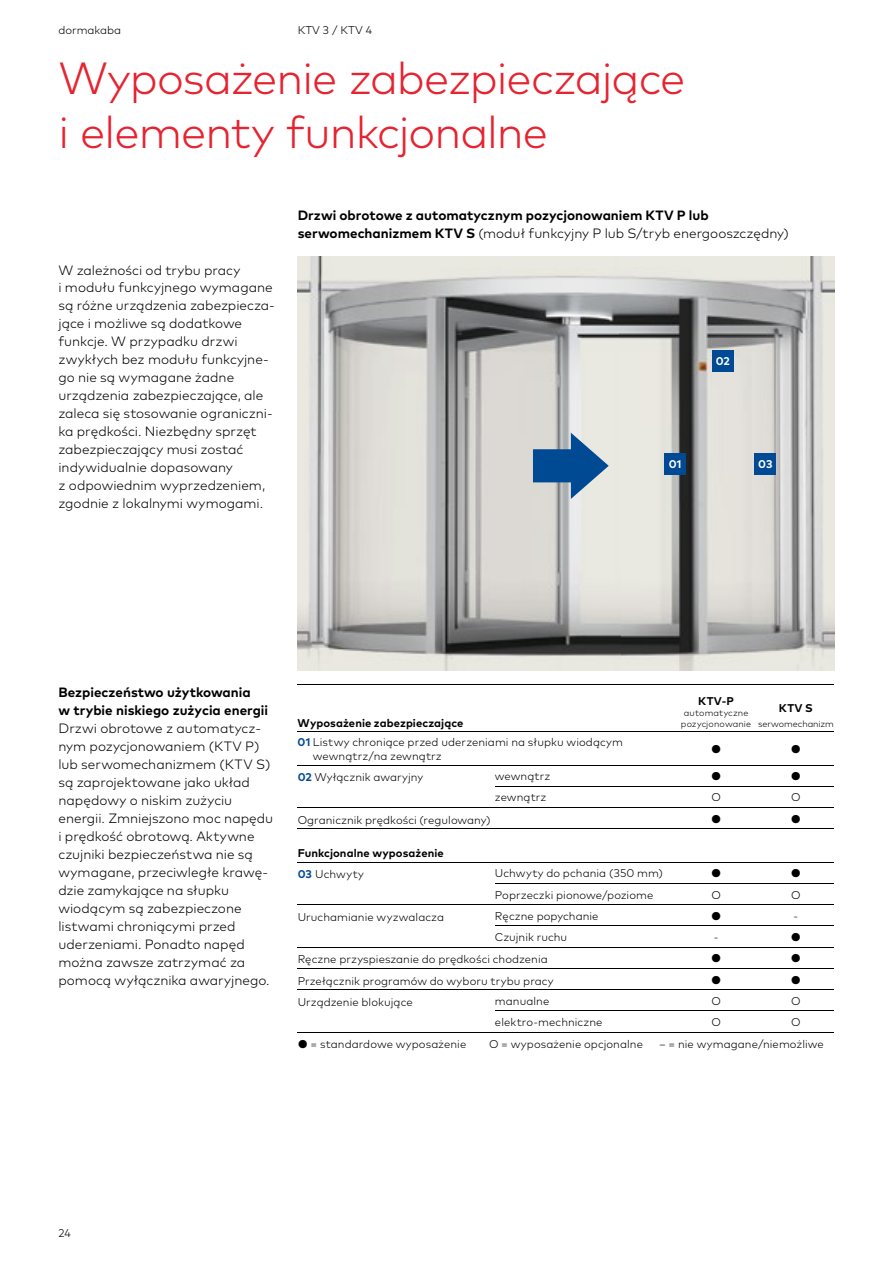
<style>
.page{position:relative;width:893px;height:1263px;background:#fff}
.page>*{position:absolute;margin:0;border:0;box-sizing:border-box;transform-origin:0 0}
.t1{font:300 45px/54px "Mark Pro";letter-spacing:-.02em;color:#e62330}
.t2{font:300 13.5px/18px "Mark Pro";color:#000}
.t3{font:700 13.5px/18px "Mark Pro";color:#000}
.t4{font:300 11.25px/14.2px "Mark Pro";letter-spacing:.005em;color:#000}
.t5{font:700 11.25px/21.3px "Mark Pro";letter-spacing:.01em;color:#000}
.t6{font:700 11.25px "Mark Pro";color:#fff}
.t7{font:300 9px/10.8px "Mark Pro";letter-spacing:.005em;color:#000;text-align:center}
.s1{font-weight:300}
.s2{font-weight:700;color:#004994}
.s3{color:#004994}
</style>
<div class="page">
<img style="left:298px;top:256px;width:536px;height:414px">
<div style="left:755px;top:453px;width:21px;height:21px;background:#004994"></div>
<div style="left:664px;top:453px;width:22px;height:21px;background:#004994"></div>
<div style="left:712px;top:350px;width:21px;height:21px;background:#004994"></div>
<svg style="left:533px;top:433px;width:76px;height:66px;background:#6c91b3"></svg>
<hr style="left:298px;top:684px;width:197px;height:1px;background:#000">
<hr style="left:674px;top:989px;width:84px;height:1px;background:#000">
<hr style="left:758px;top:989px;width:76px;height:1px;background:#000">
<hr style="left:495px;top:1011px;width:179px;height:1px;background:#000">
<hr style="left:674px;top:1011px;width:84px;height:1px;background:#000">
<hr style="left:758px;top:1011px;width:76px;height:1px;background:#000">
<hr style="left:298px;top:1032px;width:197px;height:1px;background:#000">
<hr style="left:495px;top:1032px;width:179px;height:1px;background:#000">
<hr style="left:674px;top:1032px;width:84px;height:1px;background:#000">
<hr style="left:758px;top:1032px;width:76px;height:1px;background:#000">
<hr style="left:495px;top:684px;width:179px;height:1px;background:#000">
<hr style="left:674px;top:684px;width:84px;height:1px;background:#000">
<hr style="left:758px;top:684px;width:76px;height:1px;background:#000">
<hr style="left:298px;top:989px;width:197px;height:1px;background:#000">
<hr style="left:495px;top:989px;width:179px;height:1px;background:#000">
<hr style="left:298px;top:765px;width:197px;height:1px;background:#000">
<hr style="left:495px;top:765px;width:179px;height:1px;background:#000">
<hr style="left:674px;top:765px;width:84px;height:1px;background:#000">
<hr style="left:758px;top:765px;width:76px;height:1px;background:#000">
<hr style="left:298px;top:947px;width:197px;height:1px;background:#000">
<hr style="left:495px;top:947px;width:179px;height:1px;background:#000">
<hr style="left:298px;top:968px;width:197px;height:1px;background:#000">
<hr style="left:495px;top:968px;width:179px;height:1px;background:#000">
<hr style="left:298px;top:731px;width:197px;height:1px;background:#000">
<hr style="left:495px;top:731px;width:179px;height:1px;background:#000">
<hr style="left:674px;top:731px;width:84px;height:1px;background:#000">
<hr style="left:758px;top:731px;width:76px;height:1px;background:#000">
<hr style="left:495px;top:786px;width:179px;height:1px;background:#000">
<hr style="left:674px;top:786px;width:84px;height:1px;background:#000">
<hr style="left:758px;top:786px;width:76px;height:1px;background:#000">
<hr style="left:298px;top:807px;width:197px;height:1px;background:#000">
<hr style="left:495px;top:807px;width:179px;height:1px;background:#000">
<hr style="left:674px;top:807px;width:84px;height:1px;background:#000">
<hr style="left:758px;top:807px;width:76px;height:1px;background:#000">
<hr style="left:298px;top:829px;width:197px;height:1px;background:#000">
<hr style="left:495px;top:829px;width:179px;height:1px;background:#000">
<hr style="left:674px;top:829px;width:84px;height:1px;background:#000">
<hr style="left:758px;top:829px;width:76px;height:1px;background:#000">
<hr style="left:298px;top:862px;width:197px;height:1px;background:#000">
<hr style="left:495px;top:862px;width:179px;height:1px;background:#000">
<hr style="left:674px;top:862px;width:84px;height:1px;background:#000">
<hr style="left:758px;top:862px;width:76px;height:1px;background:#000">
<hr style="left:495px;top:883px;width:179px;height:1px;background:#000">
<hr style="left:674px;top:883px;width:84px;height:1px;background:#000">
<hr style="left:758px;top:883px;width:76px;height:1px;background:#000">
<hr style="left:298px;top:904px;width:197px;height:1px;background:#000">
<hr style="left:495px;top:904px;width:179px;height:1px;background:#000">
<hr style="left:674px;top:904px;width:84px;height:1px;background:#000">
<hr style="left:758px;top:904px;width:76px;height:1px;background:#000">
<hr style="left:495px;top:926px;width:179px;height:1px;background:#000">
<hr style="left:674px;top:926px;width:84px;height:1px;background:#000">
<hr style="left:758px;top:926px;width:76px;height:1px;background:#000">
<hr style="left:674px;top:947px;width:84px;height:1px;background:#000">
<hr style="left:758px;top:947px;width:76px;height:1px;background:#000">
<hr style="left:674px;top:968px;width:84px;height:1px;background:#000">
<hr style="left:758px;top:968px;width:76px;height:1px;background:#000">
<p class="t4" style="left:58px;top:22px;width:64px">dormakaba</p>
<p class="t4" style="left:298px;top:22px;width:76px">KTV 3 / KTV 4</p>
<h1 class="t1" style="left:58px;top:48px;width:628px">Wyposażenie zabezpieczające i elementy funkcjonalne</h1>
<p class="t2" style="left:58px;top:260px;width:218px">W zależności od trybu pracy<br>i modułu funkcyjnego wymagane są różne urządzenia zabezpiecza&shy;jące i możliwe są dodatkowe funkcje. W przypadku drzwi zwykłych bez modułu funkcyjne&shy;go nie są wymagane żadne urządzenia zabezpieczające, ale zaleca się stosowanie ograniczni&shy;ka prędkości. Niezbędny sprzęt zabezpieczający musi zostać indywidualnie dopasowany<br>z odpowiednim wyprzedzeniem, zgodnie z lokalnymi wymogami.</p>
<p class="t3" style="left:298px;top:205px;width:493px">Drzwi obrotowe z automatycznym pozycjonowaniem KTV P lub serwomechanizmem KTV S <span class="s1">(moduł funkcyjny P lub S/tryb energooszczędny)</span></p>
<p class="t6" style="left:716px;top:353px;width:16px">02</p>
<p class="t6" style="left:669px;top:455px;width:14px">01</p>
<p class="t6" style="left:758px;top:455px;width:16px">03</p>
<p class="t3" style="left:58px;top:682px;width:211px">Bezpieczeństwo użytkowania<br>w trybie niskiego zużycia energii</p>
<p class="t2" style="left:58px;top:719px;width:216px">Drzwi obrotowe z automatycz&shy;nym pozycjonowaniem (KTV P) lub serwomechanizmem (KTV S) są zaprojektowane jako układ napędowy o niskim zużyciu energii. Zmniejszono moc napędu i prędkość obrotową. Aktywne czujniki bezpieczeństwa nie są wymagane, przeciwległe krawę&shy;dzie zamykające na słupku wiodącym są zabezpieczone listwami chroniącymi przed uderzeniami. Ponadto napęd można zawsze zatrzymać za pomocą wyłącznika awaryjnego.</p>
<p class="t5" style="left:298px;top:711px;width:167px">Wyposażenie zabezpieczające</p>
<p class="t5" style="left:698px;top:689px;width:37px">KTV-P</p>
<p class="t7" style="left:681px;top:706px;width:72px">automatyczne pozycjonowanie</p>
<p class="t5" style="left:779px;top:697px;width:35px">KTV S</p>
<p class="t7" style="left:758px;top:717px;width:77px">serwomechanizm</p>
<p class="t4" style="left:313px;top:734px;width:312px;text-indent:-15px"><span class="s2">01</span> Listwy chroniące przed uderzeniami na słupku wiodącym wewnątrz/na zewnątrz</p>
<p class="t4" style="left:711px;top:741px;width:12px">●</p>
<p class="t4" style="left:791px;top:741px;width:12px">●</p>
<p class="t4" style="left:298px;top:769px;width:127px"><span class="s2">02</span> Wyłącznik awaryjny</p>
<p class="t4" style="left:495px;top:768px;width:57px">wewnątrz</p>
<p class="t4" style="left:711px;top:768px;width:12px">●</p>
<p class="t4" style="left:791px;top:768px;width:12px">●</p>
<p class="t4" style="left:495px;top:789px;width:53px">zewnątrz</p>
<p class="t4" style="left:711px;top:789px;width:11px">O</p>
<p class="t4" style="left:791px;top:789px;width:11px">O</p>
<p class="t4" style="left:298px;top:812px;width:195px">Ogranicznik prędkości (regulowany)</p>
<p class="t4" style="left:711px;top:811px;width:12px">●</p>
<p class="t4" style="left:791px;top:811px;width:12px">●</p>
<p class="t5" style="left:298px;top:841px;width:148px">Funkcjonalne wyposażenie<br><span class="s3">03</span> <span class="s1">Uchwyty</span></p>
<p class="t4" style="left:495px;top:865px;width:170px">Uchwyty do pchania (350 mm)</p>
<p class="t4" style="left:711px;top:865px;width:12px">●</p>
<p class="t4" style="left:791px;top:865px;width:12px">●</p>
<p class="t4" style="left:495px;top:886px;width:160px">Poprzeczki pionowe/poziome</p>
<p class="t4" style="left:711px;top:886px;width:11px">O</p>
<p class="t4" style="left:791px;top:886px;width:11px">O</p>
<p class="t4" style="left:298px;top:909px;width:148px">Uruchamianie wyzwalacza</p>
<p class="t4" style="left:495px;top:908px;width:105px">Ręczne popychanie</p>
<p class="t4" style="left:711px;top:908px;width:12px">●</p>
<p class="t4" style="left:793px;top:908px;width:6px">-</p>
<p class="t4" style="left:495px;top:929px;width:74px">Czujnik ruchu</p>
<p class="t4" style="left:714px;top:929px;width:6px">-</p>
<p class="t4" style="left:791px;top:929px;width:12px">●</p>
<p class="t4" style="left:298px;top:951px;width:252px">Ręczne przyspieszanie do prędkości chodzenia</p>
<p class="t4" style="left:711px;top:950px;width:12px">●</p>
<p class="t4" style="left:791px;top:950px;width:12px">●</p>
<p class="t4" style="left:298px;top:973px;width:258px">Przełącznik programów do wyboru trybu pracy</p>
<p class="t4" style="left:711px;top:971px;width:12px">●</p>
<p class="t4" style="left:791px;top:971px;width:12px">●</p>
<p class="t4" style="left:298px;top:994px;width:117px">Urządzenie blokujące</p>
<p class="t4" style="left:495px;top:993px;width:56px">manualne</p>
<p class="t4" style="left:711px;top:993px;width:11px">O</p>
<p class="t4" style="left:791px;top:993px;width:11px">O</p>
<p class="t4" style="left:495px;top:1014px;width:109px">elektro-mechniczne</p>
<p class="t4" style="left:711px;top:1014px;width:11px">O</p>
<p class="t4" style="left:791px;top:1014px;width:11px">O</p>
<p class="t4" style="left:298px;top:1036px;width:170px">● = standardowe wyposażenie</p>
<p class="t4" style="left:489px;top:1036px;width:155px">O = wyposażenie opcjonalne</p>
<p class="t4" style="left:659px;top:1036px;width:166px">– = nie wymagane/niemożliwe</p>
<p class="t4" style="left:58px;top:1225px;width:14px">24</p>
</div>
